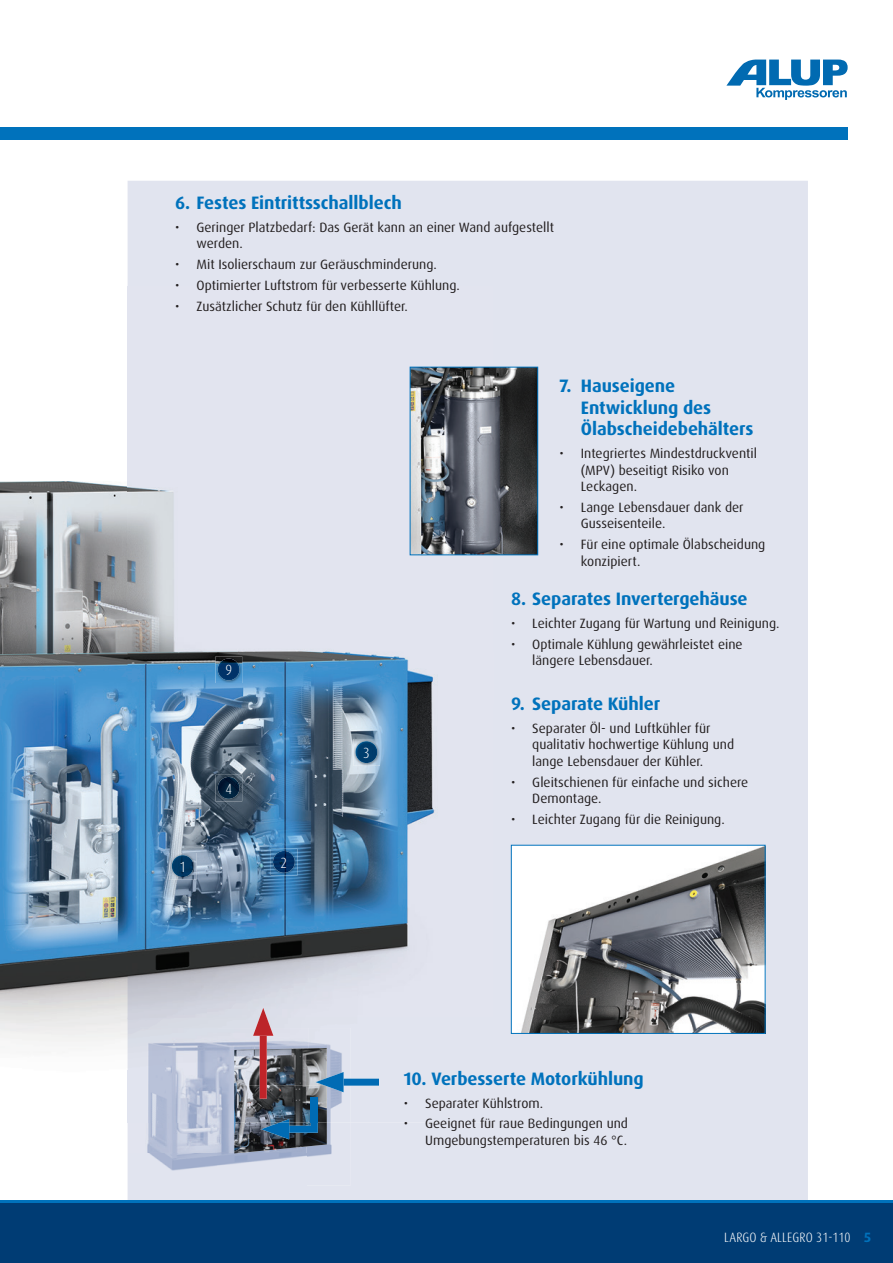
<style>
.page{position:relative;width:893px;height:1263px;background:#fff}
.page>*{position:absolute;margin:0;border:0;box-sizing:border-box;transform-origin:0 0}
.t1{font:700 18px/21.6px "Dax Pro";letter-spacing:-.005em;color:#0072bc}
.t2{font:300 condensed 14.7px "Dax Pro";color:#fff}
.t3{font:13.5px/16.5px "Dax Pro";color:#231f20}
.t4{font:300 condensed 13.5px "Dax Pro";letter-spacing:.01em;color:#fff}
.s1{font-weight:700;font-stretch:normal;color:#0072bc}
</style>
<div class="page">
<div style="left:128px;top:181px;width:680px;height:1019px;background:#e1e4ef"></div>
<img style="left:0;top:286px;width:128px;height:837px">
<div style="left:494px;top:286px;width:314px;height:837px;background:#e1e4ef"></div>
<img style="left:128px;top:286px;width:366px;height:784px">
<div style="left:351px;top:1070px;width:143px;height:53px;background:#e1e4ef"></div>
<img style="left:513px;top:847px;width:250px;height:184px">
<div style="left:0;top:128px;width:848px;height:12px;background:#0072bc"></div>
<div style="left:0;top:1202px;width:893px;height:61px;background:#003c74"></div>
<hr style="left:0;top:1200px;width:893px;height:3px;background:#0072bc">
<img style="left:412px;top:369px;width:124px;height:184px">
<div style="left:410px;top:367px;width:128px;height:188px;border:1px solid #0072bc"></div>
<img style="left:267px;top:1028px;width:42px;height:20px">
<img style="left:309px;top:1028px;width:42px;height:51px">
<img style="left:128px;top:1123px;width:223px;height:62px">
<img style="left:128px;top:1028px;width:132px;height:47px">
<img style="left:128px;top:1075px;width:106px;height:48px">
<img style="left:327px;top:1086px;width:24px;height:37px">
<img style="left:234px;top:1048px;width:93px;height:105px">
<img style="left:344px;top:1079px;width:35px;height:7px">
<img style="left:316px;top:1072px;width:28px;height:20px">
<img style="left:260px;top:1036px;width:7px;height:63px">
<img style="left:253px;top:1008px;width:20px;height:28px">
<img style="left:311px;top:1097px;width:7px;height:22px">
<svg style="left:261px;top:1119px;width:57px;height:20px"></svg>
<img style="left:216px;top:656px;width:26px;height:27px">
<img style="left:218px;top:658px;width:22px;height:22px;border-radius:11px">
<img style="left:216px;top:775px;width:26px;height:26px">
<img style="left:218px;top:777px;width:22px;height:22px;border-radius:11px">
<img style="left:170px;top:853px;width:26px;height:27px">
<img style="left:172px;top:855px;width:22px;height:22px;border-radius:11px">
<img style="left:271px;top:849px;width:26px;height:26px">
<img style="left:273px;top:851px;width:22px;height:22px;border-radius:11px">
<img style="left:353px;top:739px;width:27px;height:27px">
<img style="left:355px;top:741px;width:22px;height:22px;border-radius:11px">
<svg style="left:726px;top:60px;width:122px;height:40px"></svg>
<h1 class="t1" style="left:175px;top:192px;width:228px">6. Festes Eintrittsschallblech</h1>
<p class="t3" style="left:197px;top:219px;width:359px;text-indent:-21px">• Geringer Platzbedarf: Das Gerät kann an einer Wand aufgestellt werden.</p>
<p class="t3" style="left:175px;top:256px;width:263px">• Mit Isolierschaum zur Geräuschminderung.</p>
<p class="t3" style="left:175px;top:277px;width:286px">• Optimierter Luftstrom für verbesserte Kühlung.</p>
<p class="t3" style="left:175px;top:298px;width:234px">• Zusätzlicher Schutz für den Kühllüfter.</p>
<p class="t2" style="left:225px;top:661px;width:8px">9</p>
<p class="t2" style="left:225px;top:779px;width:8px">4</p>
<p class="t2" style="left:179px;top:857px;width:8px">1</p>
<p class="t2" style="left:281px;top:853px;width:8px">2</p>
<p class="t2" style="left:363px;top:743px;width:8px">3</p>
<h1 class="t1" style="left:581px;top:375px;width:174px;text-indent:-21px">7. Hauseigene<br>Entwicklung des<br>Ölabscheidebehälters</h1>
<p class="t3" style="left:581px;top:445px;width:178px;text-indent:-21px">• Integriertes Mindestdruckventil (MPV) beseitigt Risiko von<br>Leckagen.</p>
<p class="t3" style="left:581px;top:499px;width:164px;text-indent:-21px">• Lange Lebensdauer dank der<br>Gusseisenteile.</p>
<p class="t3" style="left:581px;top:536px;width:186px;text-indent:-21px">• Für eine optimale Ölabscheidung konzipiert.</p>
<h1 class="t1" style="left:511px;top:588px;width:238px">8. Separates Invertergehäuse</h1>
<p class="t3" style="left:511px;top:615px;width:270px">• Leichter Zugang für Wartung und Reinigung.</p>
<p class="t3" style="left:532px;top:636px;width:212px;text-indent:-21px">• Optimale Kühlung gewährleistet eine längere Lebensdauer.</p>
<h1 class="t1" style="left:511px;top:693px;width:151px">9. Separate Kühler</h1>
<p class="t3" style="left:532px;top:720px;width:203px;text-indent:-21px">• Separater Öl- und Luftkühler für qualitativ hochwertige Kühlung und lange Lebensdauer der Kühler.</p>
<p class="t3" style="left:532px;top:774px;width:217px;text-indent:-21px">• Gleitschienen für einfache und sichere<br>Demontage.</p>
<p class="t3" style="left:511px;top:811px;width:215px">• Leichter Zugang für die Reinigung.</p>
<h1 class="t1" style="left:404px;top:1068px;width:241px">10. Verbesserte Motorkühlung</h1>
<p class="t3" style="left:404px;top:1095px;width:141px">• Separater Kühlstrom.</p>
<p class="t3" style="left:404px;top:1115px;width:226px;text-align:right">• Geeignet für raue Bedingungen und<br>Umgebungstemperaturen bis 46 °C.</p>
<p class="t4" style="left:724px;top:1228px;width:148px">LARGO &amp; ALLEGRO 31-110 <span class="s1">5</span></p>
</div>
